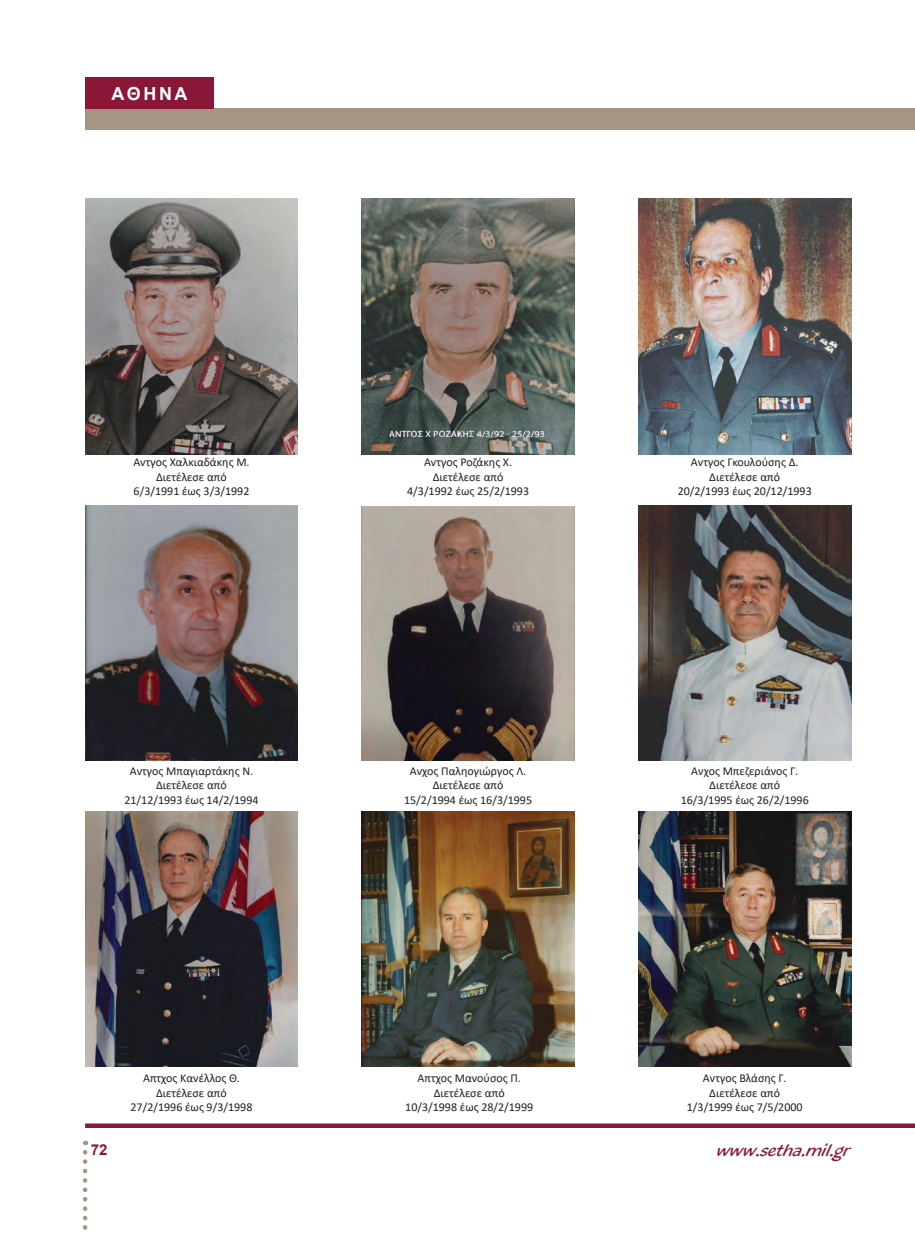
<style>
.page{position:relative;width:915px;height:1234px;background:#fff}
.page>*{position:absolute;margin:0;border:0;box-sizing:border-box;transform-origin:0 0}
.t1{font:700 18px "Arial";letter-spacing:.14em;color:#fff}
.t2{font:15px "AG Blacklight P";color:#8b1738}
.t3{font:700 15px "Arial";color:#8b1738}
.t4{font:12px/14.4px "Calibri";color:#231f20;text-align:center}
</style>
<div class="page">
<div style="left:85px;top:108px;width:829px;height:22px;background:#a49585"></div>
<div style="left:85px;top:77px;width:129px;height:32px;background:#8b1738"></div>
<svg style="left:83px;top:1151px;width:4px;height:79px"></svg>
<svg style="left:85px;top:1123px;width:829px;height:4px;fill:#8b1738"></svg>
<img style="left:85px;top:199px;width:213px;height:255px">
<img style="left:85px;top:505px;width:213px;height:255px">
<img style="left:85px;top:811px;width:213px;height:255px">
<img style="left:361px;top:199px;width:213px;height:255px">
<img style="left:361px;top:506px;width:213px;height:254px">
<img style="left:361px;top:811px;width:213px;height:255px">
<img style="left:638px;top:199px;width:212px;height:255px">
<img style="left:638px;top:505px;width:212px;height:255px">
<img style="left:638px;top:811px;width:212px;height:255px">
<h1 class="t1" style="left:111px;top:80px;width:78px">ΑΘΗΝΑ</h1>
<p class="t4" style="left:133px;top:455px;width:118px">Αντγος Χαλκιαδάκης Μ.<br>Διετέλεσε από<br>6/3/1991 έως 3/3/1992</p>
<p class="t4" style="left:407px;top:455px;width:123px">Αντγος Ροζάκης Χ.<br>Διετέλεσε από<br>4/3/1992 έως 25/2/1993</p>
<p class="t4" style="left:677px;top:455px;width:135px">Αντγος Γκουλούσης Δ.<br>Διετέλεσε από<br>20/2/1993 έως 20/12/1993</p>
<p class="t4" style="left:124px;top:763px;width:135px">Αντγος Μπαγιαρτάκης Ν.<br>Διετέλεσε από<br>21/12/1993 έως 14/2/1994</p>
<p class="t4" style="left:404px;top:763px;width:129px">Ανχος Παληογιώργος Λ.<br>Διετέλεσε από<br>15/2/1994 έως 16/3/1995</p>
<p class="t4" style="left:680px;top:763px;width:129px">Ανχος Μπεζεριάνος Γ.<br>Διετέλεσε από<br>16/3/1995 έως 26/2/1996</p>
<p class="t4" style="left:130px;top:1070px;width:123px">Απτχος Κανέλλος Θ.<br>Διετέλεσε από<br>27/2/1996 έως 9/3/1998</p>
<p class="t4" style="left:405px;top:1070px;width:129px">Απτχος Μανούσος Π.<br>Διετέλεσε από<br>10/3/1998 έως 28/2/1999</p>
<p class="t4" style="left:686px;top:1070px;width:117px">Αντγος Βλάσης Γ.<br>Διετέλεσε από<br>1/3/1999 έως 7/5/2000</p>
<p class="t3" style="left:91px;top:1138px;width:18px">72</p>
<p class="t2" style="left:716px;top:1141px;width:134px">www.setha.mil.gr</p>
</div>
